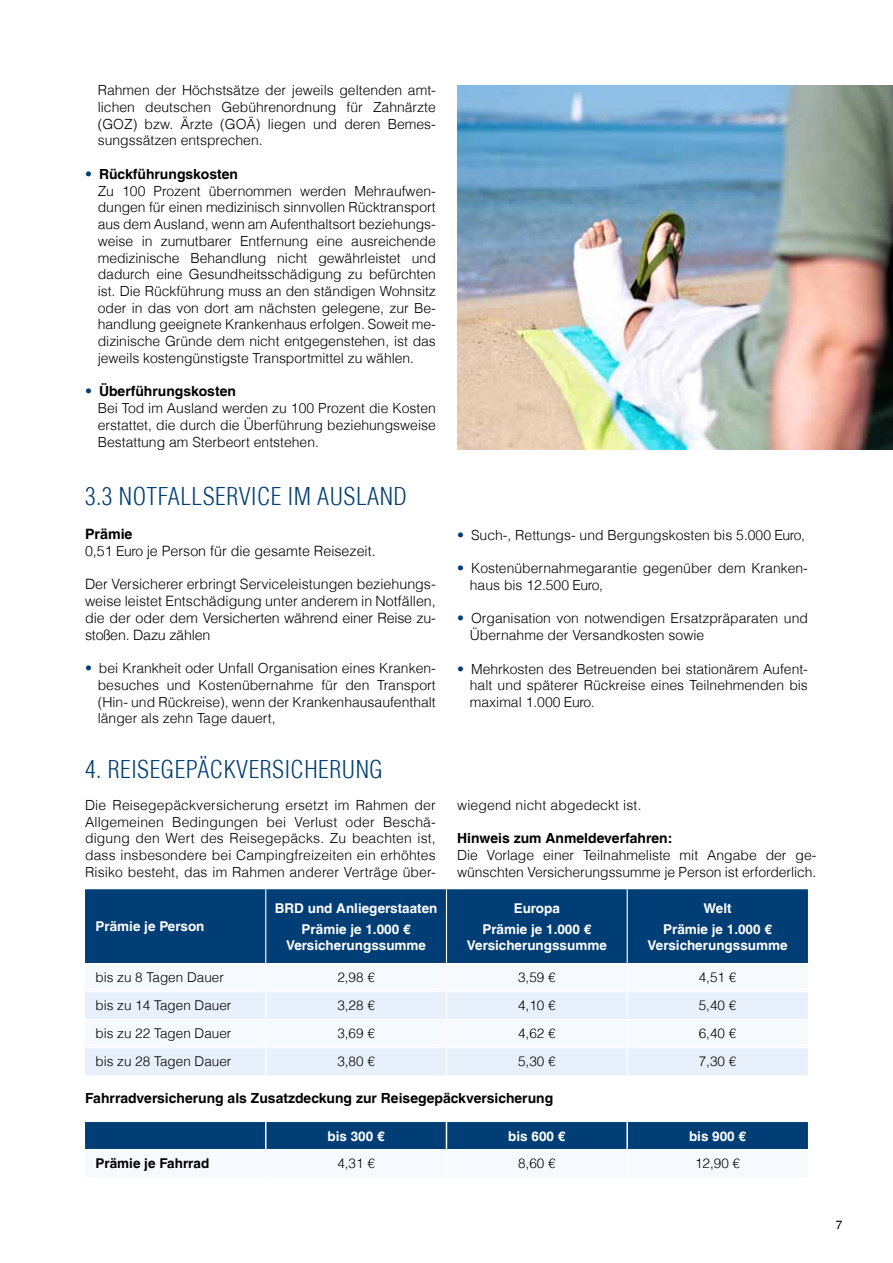
<style>
.page{position:relative;width:893px;height:1263px;background:#fff}
.page>*{position:absolute;margin:0;border:0;box-sizing:border-box;transform-origin:0 0}
.t1{font:300 condensed 24px "Helvetica LT";letter-spacing:.02em;color:#003e75}
.t2{font:300 14.25px/16.8px "Helvetica LT";letter-spacing:-.015em;color:#000}
.t3{font:300 13.95px/16.8px "Helvetica LT";color:#000}
.t4{font:700 13.95px "Helvetica LT";color:#000}
.t5{font:700 13.5px/21px "Helvetica LT";color:#fff;text-align:center}
.t6{font:300 13.5px "Helvetica LT";color:#000}
.t7{font:700 13.5px "Helvetica LT";color:#000}
.t8{font:12px "Helvetica LT";color:#000}
.s1{color:#003e75}
.s2{font-weight:700}
.s3{font-size:13.95px}
</style>
<div class="page">
<img style="left:457px;top:85px;width:436px;height:364px">
<div style="left:85px;top:889px;width:723px;height:74px;background:#003e75"></div>
<svg style="left:85px;top:992px;width:723px;height:83px;fill:#e8f1fb"></svg>
<hr style="left:265px;top:889px;width:1px;height:74px;background:#fff">
<hr style="left:446px;top:889px;width:1px;height:74px;background:#fff">
<hr style="left:627px;top:889px;width:1px;height:74px;background:#fff">
<hr style="left:85px;top:1019px;width:181px;height:1px;background:#fff">
<hr style="left:266px;top:1019px;width:180px;height:1px;background:#fff">
<hr style="left:446px;top:1019px;width:181px;height:1px;background:#fff">
<hr style="left:627px;top:1019px;width:181px;height:1px;background:#fff">
<hr style="left:85px;top:1047px;width:181px;height:1px;background:#fff">
<hr style="left:266px;top:1047px;width:180px;height:1px;background:#fff">
<svg style="left:265px;top:992px;width:1px;height:83px"></svg>
<hr style="left:446px;top:1047px;width:181px;height:1px;background:#fff">
<svg style="left:446px;top:992px;width:1px;height:83px"></svg>
<hr style="left:627px;top:1047px;width:181px;height:1px;background:#fff">
<svg style="left:627px;top:992px;width:1px;height:83px"></svg>
<div style="left:85px;top:1122px;width:723px;height:27px;background:#003e75"></div>
<hr style="left:626px;top:1122px;width:2px;height:27px;background:#fff">
<p class="t3" style="left:98px;top:82px;width:340px;text-align:justify">Rahmen der Höchstsätze der jeweils geltenden amt&shy;lichen deutschen Gebührenordnung für Zahnärzte (GOZ) bzw. Ärzte (GOÄ) liegen und deren Bemes&shy;sungssätzen entsprechen.</p>
<p class="t3" style="left:98px;top:165px;width:340px;text-indent:-13px"><span class="s1">•</span> <span class="s2">Rückführungskosten<br></span>Zu 100 Prozent übernommen werden Mehraufwen&shy;dungen für einen medizinisch sinnvollen Rücktransport aus dem Ausland, wenn am Aufenthaltsort beziehungs&shy;weise in zumutbarer Entfernung eine ausreichende medizinische Behandlung nicht gewährleistet und dadurch eine Gesundheitsschädigung zu befürchten ist. Die Rückführung muss an den ständigen Wohnsitz oder in das von dort am nächsten gelegene, zur Be&shy;handlung geeignete Krankenhaus erfolgen. Soweit me&shy;dizinische Gründe dem nicht entgegenstehen, ist das jeweils kostengünstigste Transportmittel zu wählen.</p>
<p class="t3" style="left:98px;top:383px;width:340px;text-indent:-13px"><span class="s1">•</span> <span class="s2">Überführungskosten<br></span>Bei Tod im Ausland werden zu 100 Prozent die Kosten erstattet, die durch die Überführung beziehungsweise Bestattung am Sterbeort entstehen.</p>
<h1 class="t1" style="left:85px;top:482px;width:323px">3.3 NOTFALLSERVICE IM AUSLAND</h1>
<p class="t2" style="left:85px;top:526px;width:292px"><span class="s2">Prämie<br></span>0,51 <span class="s3">Euro</span> je Person für die gesamte Reisezeit.</p>
<p class="t2" style="left:85px;top:576px;width:352px;text-align:justify">Der Versicherer erbringt Serviceleistungen beziehungs&shy;weise leistet Entschädigung unter anderem in Notfällen, die der oder dem Versicherten während einer Reise zu&shy;stoßen. Dazu zählen</p>
<p class="t3" style="left:98px;top:660px;width:340px;text-align:justify;text-indent:-13px"><span class="s1">•</span> bei Krankheit oder Unfall Organisation eines Kranken&shy;besuches und Kostenübernahme für den Transport (Hin- und Rückreise), wenn der Krankenhausaufenthalt länger als zehn Tage dauert,</p>
<h1 class="t1" style="left:85px;top:754px;width:299px">4. REISEGEPÄCKVERSICHERUNG</h1>
<p class="t3" style="left:457px;top:526px;width:349px"><span class="s1">•</span> Such-, Rettungs- und Bergungskosten bis 5.000 Euro,</p>
<p class="t3" style="left:470px;top:560px;width:340px;text-indent:-13px"><span class="s1">•</span> Kostenübernahmegarantie gegenüber dem Kranken&shy;haus bis 12.500 Euro,</p>
<p class="t3" style="left:470px;top:610px;width:340px;text-indent:-13px"><span class="s1">•</span> Organisation von notwendigen Ersatzpräparaten und<br>Übernahme der Versandkosten sowie</p>
<p class="t3" style="left:470px;top:660px;width:340px;text-align:justify;text-indent:-13px"><span class="s1">•</span> Mehrkosten des Betreuenden bei stationärem Aufent&shy;halt und späterer Rückreise eines Teilnehmenden bis maximal 1.000 Euro.</p>
<p class="t3" style="left:85px;top:796px;width:352px;text-align:justify">Die Reisegepäckversicherung ersetzt im Rahmen der Allgemeinen Bedingungen bei Verlust oder Beschä&shy;digung den Wert des Reisegepäcks. Zu beachten ist, dass insbesondere bei Campingfreizeiten ein erhöhtes Risiko besteht, das im Rahmen anderer Verträge über-</p>
<p class="t3" style="left:457px;top:796px;width:186px">wiegend nicht abgedeckt ist.</p>
<p class="t4" style="left:457px;top:830px;width:217px">Hinweis zum Anmeldeverfahren:</p>
<p class="t3" style="left:457px;top:847px;width:361px">Die Vorlage einer Teilnahmeliste mit Angabe der ge&shy;wünschten Versicherungssumme je Person ist erforderlich.</p>
<p class="t5" style="left:96px;top:916px;width:110px">Prämie je Person</p>
<p class="t5" style="left:275px;top:897px;width:164px">BRD und Anliegerstaaten<br>Prämie je 1.000 €</p>
<p class="t5" style="left:286px;top:934px;width:142px">Versicherungssumme</p>
<p class="t5" style="left:482px;top:897px;width:110px">Europa<br>Prämie je 1.000 €</p>
<p class="t5" style="left:467px;top:934px;width:142px">Versicherungssumme</p>
<p class="t5" style="left:663px;top:897px;width:110px">Welt<br>Prämie je 1.000 €</p>
<p class="t5" style="left:647px;top:934px;width:142px">Versicherungssumme</p>
<p class="t6" style="left:96px;top:969px;width:130px">bis zu 8 Tagen Dauer</p>
<p class="t6" style="left:337px;top:969px;width:39px">2,98 €</p>
<p class="t6" style="left:518px;top:969px;width:39px">3,59 €</p>
<p class="t6" style="left:699px;top:969px;width:39px">4,51 €</p>
<p class="t6" style="left:96px;top:997px;width:137px">bis zu 14 Tagen Dauer</p>
<p class="t6" style="left:337px;top:997px;width:39px">3,28 €</p>
<p class="t6" style="left:518px;top:997px;width:39px">4,10 €</p>
<p class="t6" style="left:699px;top:997px;width:39px">5,40 €</p>
<p class="t6" style="left:96px;top:1025px;width:137px">bis zu 22 Tagen Dauer</p>
<p class="t6" style="left:337px;top:1025px;width:39px">3,69 €</p>
<p class="t6" style="left:518px;top:1025px;width:39px">4,62 €</p>
<p class="t6" style="left:699px;top:1025px;width:39px">6,40 €</p>
<p class="t6" style="left:96px;top:1053px;width:137px">bis zu 28 Tagen Dauer</p>
<p class="t6" style="left:337px;top:1053px;width:39px">3,80 €</p>
<p class="t6" style="left:518px;top:1053px;width:39px">5,30 €</p>
<p class="t6" style="left:699px;top:1053px;width:39px">7,30 €</p>
<p class="t4" style="left:85px;top:1090px;width:470px">Fahrradversicherung als Zusatzdeckung zur Reisegepäckversicherung</p>
<p class="t5" style="left:328px;top:1125px;width:59px">bis 300 €</p>
<p class="t5" style="left:508px;top:1125px;width:59px">bis 600 €</p>
<p class="t5" style="left:689px;top:1125px;width:59px">bis 900 €</p>
<p class="t7" style="left:96px;top:1155px;width:115px">Prämie je Fahrrad</p>
<p class="t6" style="left:337px;top:1155px;width:39px">4,31 €</p>
<p class="t6" style="left:518px;top:1155px;width:39px">8,60 €</p>
<p class="t6" style="left:695px;top:1155px;width:47px">12,90 €</p>
<p class="t8" style="left:836px;top:1218px;width:8px">7</p>
</div>
